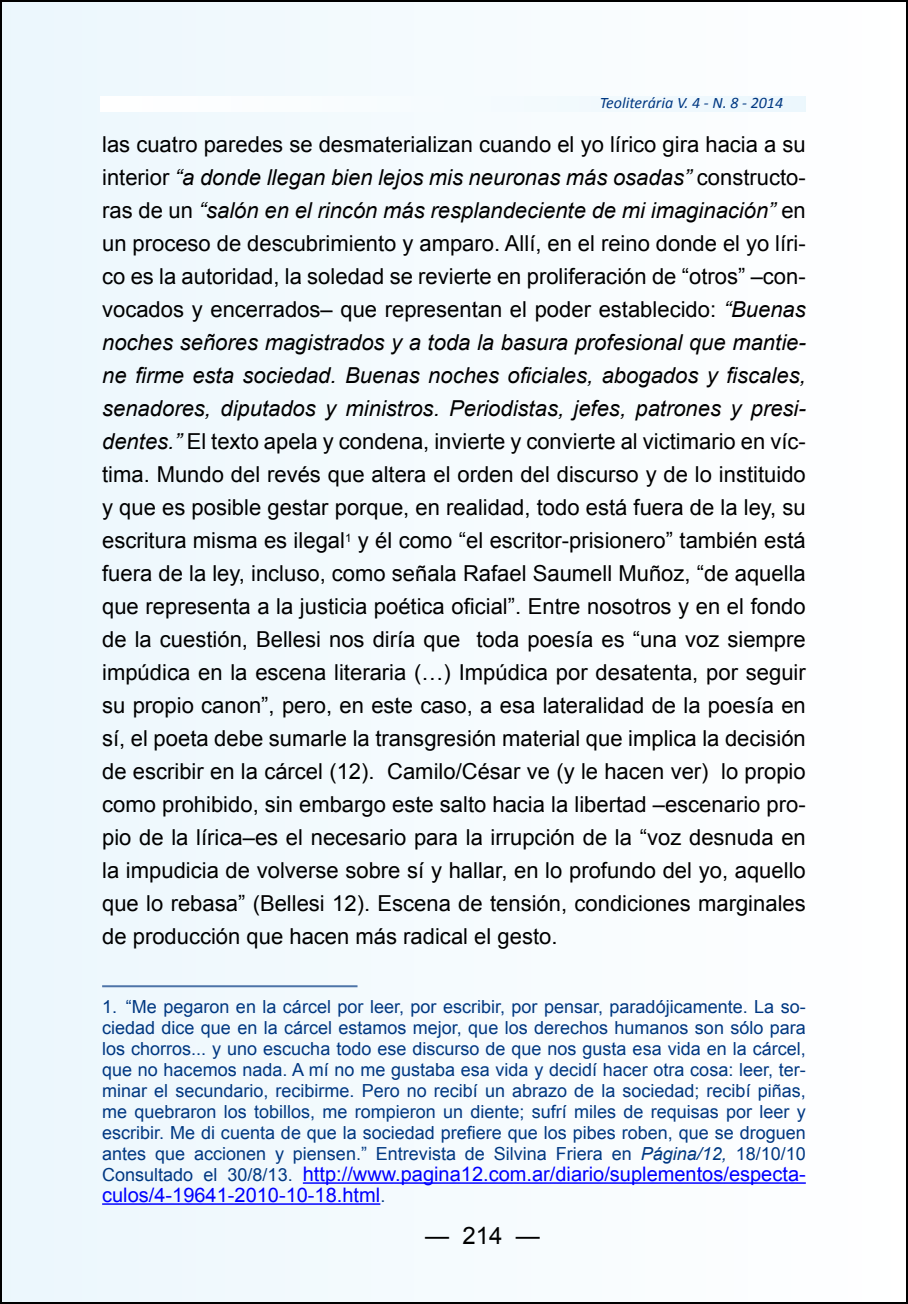
<style>
.page{position:relative;width:908px;height:1304px;background:#fff}
.page>*{position:absolute;margin:0;border:0;box-sizing:border-box;transform-origin:0 0}
.t1{font:24px "Arial";color:#000}
.t2{font:22px/33px "Arial";color:#000;text-align:justify}
.t3{font:20px/21px "Arial";color:#00f}
.t4{font:18px/21px "Arial";color:#003882;text-align:justify}
.t5{font:italic 16px "Calibri";color:#003882}
.s1{font-style:italic}
.s2{font-size:18px;color:#003882}
</style>
<div class="page">
<div style="left:1px;top:1px;width:905px;height:1302px;background:#f5fbfe"></div>
<hr style="left:102px;top:985px;width:255px;height:2px;background:#4d74a8">
<hr style="left:303px;top:1182px;width:502px;height:2px;background:#00f">
<hr style="left:102px;top:1203px;width:278px;height:2px;background:#00f">
<p class="t5" style="left:599px;top:93px;width:185px">Teoliterária V. 4 - N. 8 - 2014</p>
<p class="t2" style="left:102px;top:128px;width:705px">las cuatro paredes se desmaterializan cuando el yo lírico gira hacia a su interior <span class="s1">“a donde llegan bien lejos mis neuronas más osadas”</span> constructo&shy;ras de un <span class="s1">“salón en el rincón más resplandeciente de mi imaginación”</span> en un proceso de descubrimiento y amparo. Allí, en el reino donde el yo líri&shy;co es la autoridad, la soledad se revierte en proliferación de “otros” –con&shy;vocados y encerrados– que representan el poder establecido: <span class="s1">“Buenas noches señores magistrados y a toda la basura profesional que mantie&shy;ne firme esta sociedad. Buenas noches oficiales, abogados y fiscales, senadores, diputados y ministros. Periodistas, jefes, patrones y presi&shy;dentes.”</span> El texto apela y condena, invierte y convierte al victimario en víc&shy;tima. Mundo del revés que altera el orden del discurso y de lo instituido y que es posible gestar porque, en realidad, todo está fuera de la ley, su escritura misma es ilegal<sup>1</sup> y él como “el escritor-prisionero” también está fuera de la ley, incluso, como señala Rafael Saumell Muñoz, “de aquella que representa a la justicia poética oficial”. Entre nosotros y en el fondo de la cuestión, Bellesi nos diría que toda poesía es “una voz siempre impúdica en la escena literaria (…) Impúdica por desatenta, por seguir su propio canon”, pero, en este caso, a esa lateralidad de la poesía en sí, el poeta debe sumarle la transgresión material que implica la decisión de escribir en la cárcel (12). Camilo/César ve (y le hacen ver) lo propio como prohibido, sin embargo este salto hacia la libertad –escenario pro&shy;pio de la lírica–es el necesario para la irrupción de la “voz desnuda en la impudicia de volverse sobre sí y hallar, en lo profundo del yo, aquello que lo rebasa” (Bellesi 12). Escena de tensión, condiciones marginales de producción que hacen más radical el gesto.</p>
<p class="t4" style="left:102px;top:996px;width:704px">1. “Me pegaron en la cárcel por leer, por escribir, por pensar, paradójicamente. La so&shy;ciedad dice que en la cárcel estamos mejor, que los derechos humanos son sólo para los chorros... y uno escucha todo ese discurso de que nos gusta esa vida en la cárcel, que no hacemos nada. A mí no me gustaba esa vida y decidí hacer otra cosa: leer, ter&shy;minar el secundario, recibirme. Pero no recibí un abrazo de la sociedad; recibí piñas, me quebraron los tobillos, me rompieron un diente; sufrí miles de requisas por leer y escribir. Me di cuenta de que la sociedad prefiere que los pibes roben, que se droguen antes que accionen y piensen.” Entrevista de Silvina Friera en <span class="s1">Página/12,</span> 18/10/10</p>
<p class="t3" style="left:102px;top:1164px;width:705px"><span class="s2">Consultado el 30/8/13.</span> http://www.pagina12.com.ar/diario/suplementos/especta&shy;culos/4-19641-2010-10-18.html<span class="s2">.</span></p>
<p class="t1" style="left:425px;top:1219px;width:116px">— 214 —</p>
</div>
